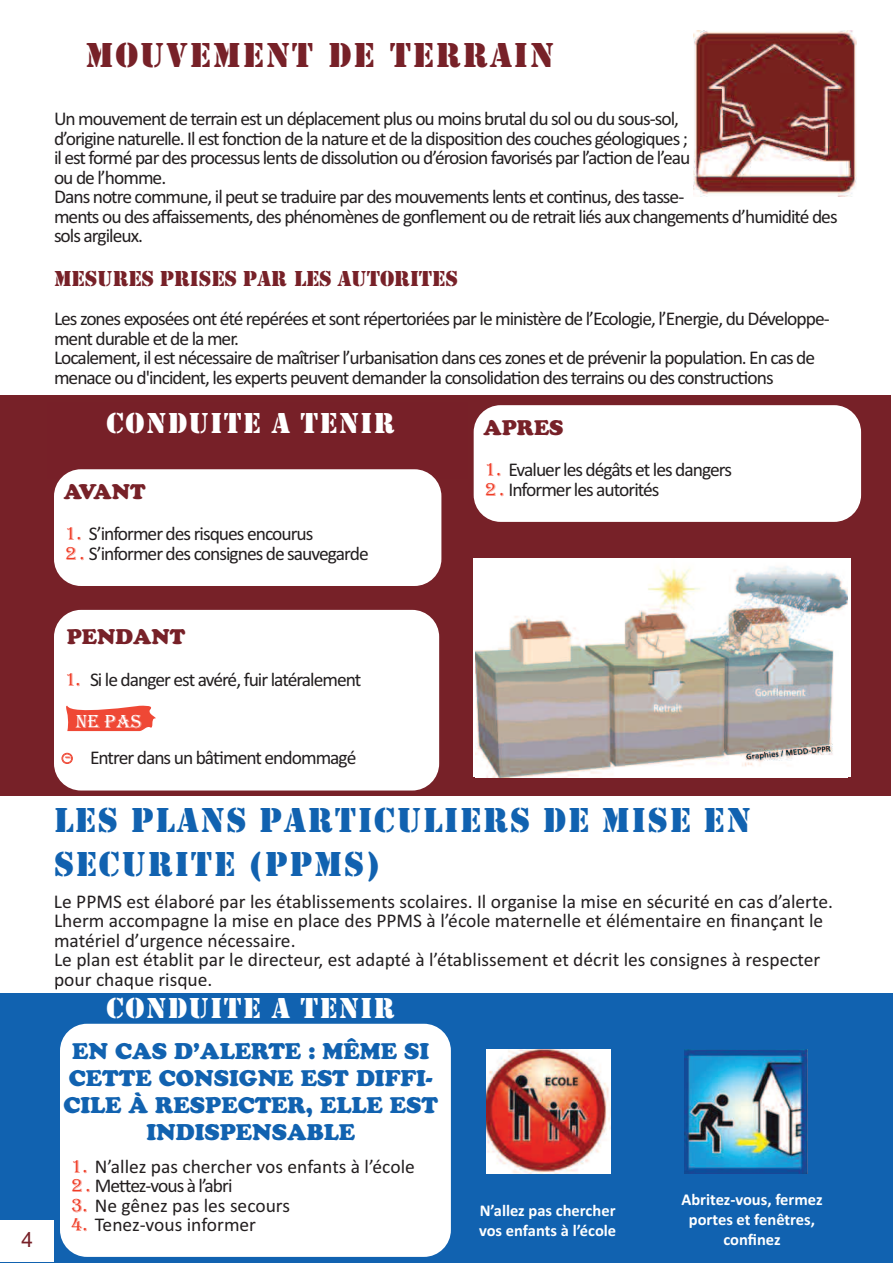
<style>
.page{position:relative;width:893px;height:1263px;background:#fff}
.page>*{position:absolute;margin:0;border:0;box-sizing:border-box;transform-origin:0 0}
.t1{font:36px/43.2px "Stencil";letter-spacing:.05em;color:#1162b0}
.t2{font:36px "Stencil";letter-spacing:.05em;color:#772128}
.t3{font:30px "Stencil";letter-spacing:.05em;color:#fff}
.t4{font:22.5px/27px "Cooper Black Std";color:#1162b0;text-align:center}
.t5{font:22.5px "Stencil";color:#772128}
.t6{font:21px "Cooper Black Std";color:#772128}
.t7{font:21px "Arial";color:#772128}
.t8{font:19.5px/19.5px "Calibri";letter-spacing:-.05em;color:#231f20}
.t9{font:19.5px/19.5px "Calibri";color:#231f20}
.t10{font:19.5px "Algerian";color:#fff}
.t11{font:700 16.5px/19.8px "Calibri";color:#fff}
.s1{font-family:"Algerian";color:#ef3c26}
</style>
<div class="page">
<div style="left:0;top:993px;width:893px;height:270px;background:#1162b0"></div>
<div style="left:0;top:395px;width:890px;height:401px;background:#772128"></div>
<div style="left:54px;top:469px;width:387px;height:117px;background:#fff;border-radius:27px"></div>
<div style="left:54px;top:610px;width:385px;height:180px;background:#fff;border-radius:27px"></div>
<svg style="left:61px;top:753px;width:12px;height:11px"></svg>
<svg style="left:66px;top:705px;width:90px;height:26px"></svg>
<div style="left:474px;top:405px;width:387px;height:117px;background:#fff;border-radius:27px"></div>
<img style="left:476px;top:558px;width:372px;height:219px">
<div style="left:1px;top:1220px;width:53px;height:42px;background:#fff"></div>
<img style="left:55px;top:987px;width:396px;height:59px">
<img style="left:55px;top:987px;width:36px;height:2px">
<div style="left:60px;top:1024px;width:391px;height:233px;background:#fff;border-radius:27px"></div>
<img style="left:487px;top:1050px;width:123px;height:124px">
<img style="left:684px;top:1050px;width:124px;height:124px">
<img style="left:693px;top:30px;width:164px;height:166px">
<h1 class="t2" style="left:86px;top:33px;width:470px">MOUVEMENT DE TERRAIN</h1>
<p class="t8" style="left:54px;top:109px;width:785px">Un mouvement de terrain est un déplacement plus ou moins brutal du sol ou du sous-sol,<br>d’origine naturelle. Il est fonction de la nature et de la disposition des couches géologiques ;<br>il est formé par des processus lents de dissolution ou d’érosion favorisés par l’action de l’eau<br>ou de l’homme.<br>Dans notre commune, il peut se traduire par des mouvements lents et continus, des tasse-<br>ments ou des affaissements, des phénomènes de gonflement ou de retrait liés aux changements d’humidité des sols argileux.</p>
<p class="t5" style="left:54px;top:265px;width:406px">MESURES PRISES PAR LES AUTORITES</p>
<p class="t8" style="left:54px;top:308px;width:777px">Les zones exposées ont été repérées et sont répertoriées par le ministère de l’Ecologie, l’Energie, du Développe&shy;ment durable et de la mer.<br>Localement, il est nécessaire de maîtriser l’urbanisation dans ces zones et de prévenir la population. En cas de menace ou d'incident, les experts peuvent demander la consolidation des terrains ou des constructions</p>
<h2 class="t3" style="left:107px;top:405px;width:290px">CONDUITE A TENIR</h2>
<p class="t6" style="left:64px;top:485px;width:83px">AVANT</p>
<p class="t8" style="left:65px;top:524px;width:305px"><span class="s1">1.</span> S’informer des risques encourus<br><span class="s1">2 .</span> S’informer des consignes de sauvegarde</p>
<p class="t6" style="left:483px;top:421px;width:81px">APRES</p>
<p class="t8" style="left:485px;top:460px;width:249px"><span class="s1">1.</span> Evaluer les dégâts et les dangers<br><span class="s1">2 .</span> Informer les autorités</p>
<p class="t7" style="left:22px;top:1227px;width:13px">4</p>
<p class="t6" style="left:67px;top:629px;width:120px">PENDANT</p>
<p class="t8" style="left:65px;top:670px;width:298px"><span class="s1">1.</span> Si le danger est avéré, fuir latéralement</p>
<p class="t10" style="left:76px;top:710px;width:67px">NE PAS</p>
<p class="t8" style="left:65px;top:748px;width:293px"><span class="s1">-</span> Entrer dans un bâtiment endommagé</p>
<h1 class="t1" style="left:54px;top:798px;width:698px">LES PLANS PARTICULIERS DE MISE EN<br>SECURITE (PPMS)</h1>
<p class="t9" style="left:54px;top:891px;width:780px">Le PPMS est élaboré par les établissements scolaires. Il organise la mise en sécurité en cas d’alerte.<br>Lherm accompagne la mise en place des PPMS à l’école maternelle et élémentaire en finançant le matériel d’urgence nécessaire.<br>Le plan est établit par le directeur, est adapté à l’établissement et décrit les consignes à respecter pour chaque risque.</p>
<h2 class="t3" style="left:107px;top:990px;width:290px">CONDUITE A TENIR</h2>
<p class="t4" style="left:63px;top:1039px;width:376px">EN CAS D’ALERTE : MÊME SI<br>CETTE CONSIGNE EST DIFFI-<br>CILE À RESPECTER, ELLE EST<br>INDISPENSABLE</p>
<p class="t9" style="left:71px;top:1156px;width:345px"><span class="s1">1.</span> N’allez pas chercher vos enfants à l’école<br><span class="s1">2 .</span> Mettez-vous à l’abri</p>
<p class="t9" style="left:71px;top:1195px;width:220px"><span class="s1">3.</span> Ne gênez pas les secours</p>
<p class="t9" style="left:71px;top:1215px;width:186px"><span class="s1">4.</span> Tenez-vous informer</p>
<p class="t11" style="left:479px;top:1200px;width:139px">N’allez pas chercher vos enfants à l’école</p>
<p class="t11" style="left:681px;top:1189px;width:143px;text-align:center">Abritez-vous, fermez portes et fenêtres, confinez</p>
</div>
